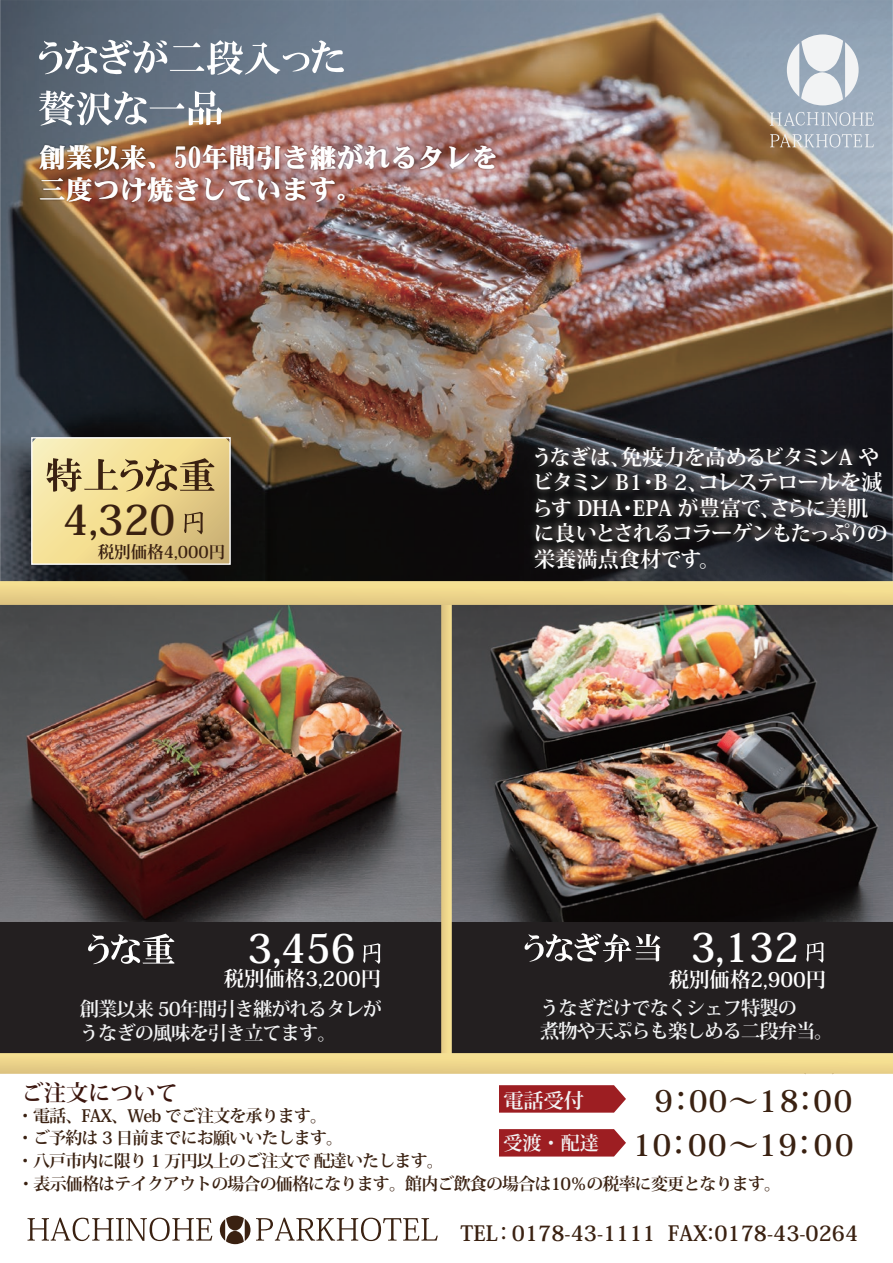
<style>
.page{position:relative;width:893px;height:1263px;background:#fff}
.page>*{position:absolute;margin:0;border:0;box-sizing:border-box;transform-origin:0 0}
.t1{font:700 41.25px "Koz Min Pr 6 N";color:#3a2111}
.t2{font:700 39.75px "Koz Min Pr 6 N";color:#fff}
.t3{font:700 29.7px/44px "Koz Min Pr 6 N";letter-spacing:-.32em;color:#3a2111;text-align:right}
.t4{font:27px/32.4px "HGS Heisei Minchotai W9";color:#fff}
.t5{font:700 22.35px "Koz Min Pr 6 N";color:#3b160e}
.t6{font:700 21.3px/25.5px "Koz Min Pr 6 N";letter-spacing:-.05em;color:#fff}
.t7{font:700 21.3px "Koz Min Pr 6 N";color:#fff}
.t8{font:700 21px "Koz Min Pr 6 N";color:#3a2111}
.t9{font:700 20.4px "Koz Min Pr 6 N";color:#fff}
.t10{font:700 20.25px "Koz Min Pr 6 N";color:#f2f3f4}
.t11{font:700 19.2px/23.7px "Koz Min Pr 6 N";letter-spacing:-.05em;color:#f2f3f4}
.t12{font:700 16.95px/22.8px "Koz Min Pr 6 N";letter-spacing:-.05em;color:#3a2111}
.t13{font:700 16.5px "Koz Min Pr 6 N";color:#3a2111}
.s1{font-size:23.4px}
.s2{font-family:"Ten Mincho Text";font-weight:400;font-size:23.4px}
</style>
<div class="page">
<img style="left:0;top:0;width:893px;height:581px">
<svg style="left:28px;top:1218px;width:184px;height:23px"></svg>
<svg style="left:256px;top:1218px;width:182px;height:23px"></svg>
<svg style="left:220px;top:1215px;width:30px;height:29px"></svg>
<div style="left:31px;top:437px;width:200px;height:128px;border:1px solid #fff"></div>
<svg style="left:39px;top:40px;width:305px;height:35px"></svg>
<svg style="left:39px;top:90px;width:183px;height:36px"></svg>
<svg style="left:32px;top:438px;width:198px;height:126px;background:#e0cb8b"></svg>
<svg style="left:499px;top:1085px;width:127px;height:28px;background:#a32c30"></svg>
<svg style="left:499px;top:1129px;width:127px;height:27px;background:#a1292d"></svg>
<svg style="left:770px;top:112px;width:104px;height:14px"></svg>
<svg style="left:770px;top:134px;width:104px;height:14px"></svg>
<svg style="left:787px;top:34px;width:72px;height:71px"></svg>
<img style="left:524px;top:439px;width:341px;height:142px">
<img style="left:0;top:581px;width:893px;height:493px">
<img style="left:37px;top:142px;width:462px;height:62px">
<h3 class="t4" style="left:39px;top:141px;width:461px">創業以来、50年間引き継がれるタレを三度つけ焼きしています。</h3>
<p class="t6" style="left:531px;top:444px;width:358px">うなぎは、免疫力を高めるビタミンA やビタミン B1･B 2、コレステロールを減らす DHA・EPA が豊富で、さらに美肌に良いとされるコラーゲンもたっぷりの</p>
<h1 class="t1" style="left:63px;top:496px;width:114px">4,320</h1>
<p class="t13" style="left:98px;top:543px;width:129px">税別価格4,000円</p>
<p class="t7" style="left:534px;top:547px;width:188px">栄養満点食材です。</p>
<h2 class="t2" style="left:247px;top:926px;width:110px">3,456</h2>
<h2 class="t2" style="left:691px;top:924px;width:110px">3,132</h2>
<p class="t9" style="left:224px;top:967px;width:159px">税別価格3,200円</p>
<p class="t9" style="left:669px;top:968px;width:159px">税別価格2,900円</p>
<p class="t11" style="left:80px;top:997px;width:304px">創業以来 50年間引き継がれるタレがうなぎの風味を引き立てます。</p>
<p class="t11" style="left:540px;top:996px;width:295px">うなぎだけでなくシェフ特製の<br>煮物や天ぷらも楽しめる二段弁当。</p>
<h3 class="t5" style="left:22px;top:1080px;width:158px">ご注文について</h3>
<p class="t10" style="left:503px;top:1089px;width:82px">電話受付</p>
<p class="t11" style="left:503px;top:1131px;width:97px">受渡・配達</p>
<h3 class="t3" style="left:628px;top:1080px;width:233px">９：００～１８：００<br>１０：００～１９：００</h3>
<p class="t12" style="left:17px;top:1104px;width:766px">・電話、FAX、Web でご注文を承ります。<br>・ご予約は 3 日前までにお願いいたします。<br>・八戸市内に限り 1 万円以上のご注文で 配達いたします。<br>・表示価格はテイクアウトの場合の価格になります。館内ご飲食の場合は10％の税率に変更となります。</p>
<p class="t8" style="left:461px;top:1221px;width:399px">TEL <span class="s1">:</span> 0178-43-1111 FAX<span class="s2">:</span>0178-43-0264</p>
</div>
